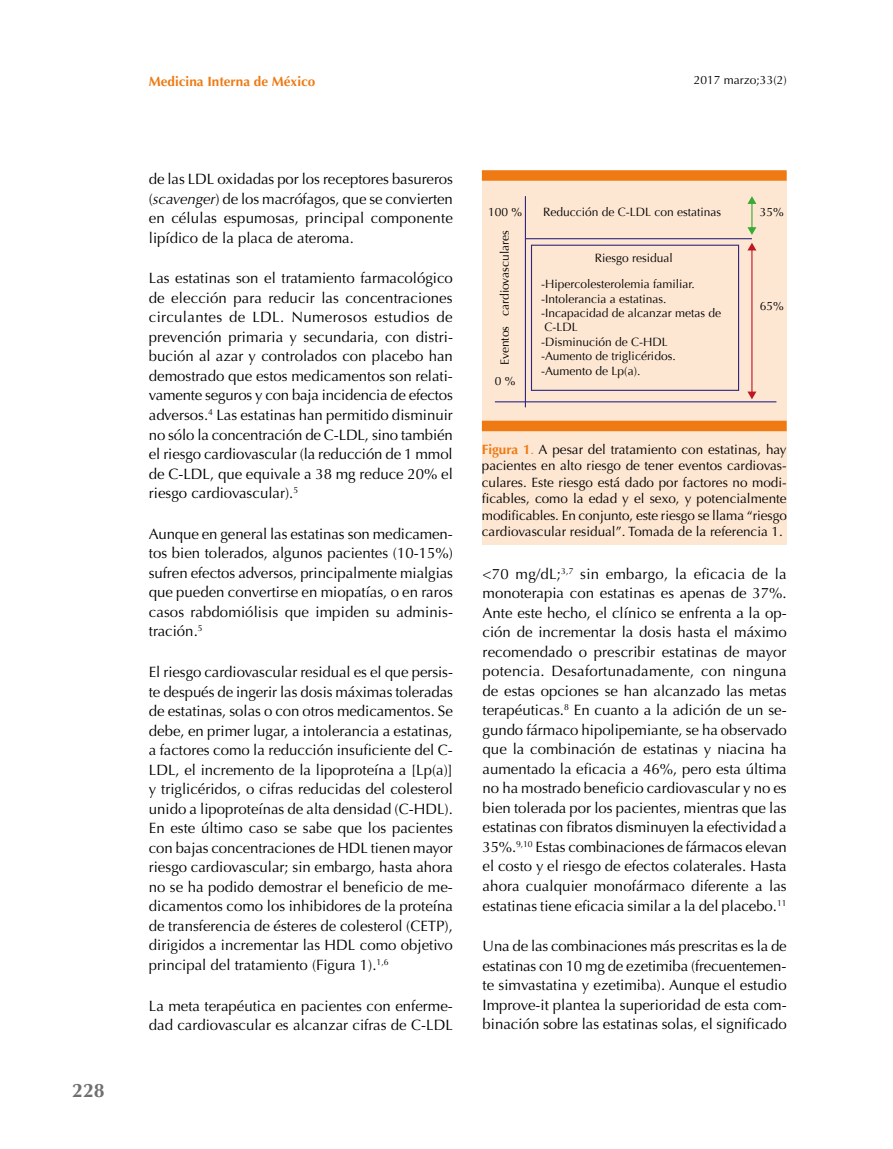
<style>
.page{position:relative;width:893px;height:1149px;background:#fff}
.page>*{position:absolute;margin:0;border:0;box-sizing:border-box;transform-origin:0 0}
.t1{font:700 19.5px "Optima";color:#706f6f}
.t2{font:15px/19.5px "Optima";color:#000;text-align:justify}
.t3{font:13.5px/16.5px "Optima";color:#000;text-align:justify}
.t4{font:700 13.5px "Optima";color:#ef7a13}
.t5{font:12px/14.4px "Optima";color:#000}
.s1{font-style:italic}
.s2{font-weight:700;color:#ef7a13}
.s3{color:#ef7a13}
</style>
<div class="page">
<div style="left:482px;top:173px;width:305px;height:372px;background:#fde7d3"></div>
<div style="left:482px;top:420px;width:305px;height:11px;background:#ef7a13"></div>
<div style="left:482px;top:170px;width:305px;height:11px;background:#ef7a13"></div>
<hr style="left:525px;top:196px;width:1px;height:211px;background:#312783">
<hr style="left:525px;top:238px;width:227px;height:1px;background:#312783">
<hr style="left:751px;top:249px;width:1px;height:144px;background:#be1622">
<svg style="left:747px;top:243px;width:9px;height:7px"></svg>
<svg style="left:747px;top:391px;width:9px;height:8px"></svg>
<svg style="left:747px;top:196px;width:9px;height:39px"></svg>
<div style="left:531px;top:244px;width:208px;height:147px;border:1px solid #312783"></div>
<hr style="left:495px;top:401px;width:281px;height:1px;background:#312783">
<h1 class="t1" style="left:72px;top:1079px;width:34px">228</h1>
<p class="t4" style="left:149px;top:73px;width:168px">Medicina Interna de México</p>
<p class="t5" style="left:694px;top:73px;width:94px">2017 marzo;33(2)</p>
<p class="t2" style="left:149px;top:169px;width:306px">de las LDL oxidadas por los receptores basureros (<span class="s1">scavenger</span>) de los macrófagos, que se convierten en células espumosas, principal componente lipídico de la placa de ateroma.</p>
<p class="t2" style="left:149px;top:269px;width:306px">Las estatinas son el tratamiento farmacológico de elección para reducir las concentraciones circulantes de LDL. Numerosos estudios de prevención primaria y secundaria, con distri&shy;bución al azar y controlados con placebo han demostrado que estos medicamentos son relati&shy;vamente seguros y con baja incidencia de efectos adversos.<sup>4</sup> Las estatinas han permitido disminuir no sólo la concentración de C-LDL, sino también el riesgo cardiovascular (la reducción de 1 mmol de C-LDL, que equivale a 38 mg reduce 20% el riesgo cardiovascular).<sup>5</sup></p>
<p class="t2" style="left:149px;top:524px;width:306px">Aunque en general las estatinas son medicamen&shy;tos bien tolerados, algunos pacientes (10-15%) sufren efectos adversos, principalmente mialgias que pueden convertirse en miopatías, o en raros casos rabdomiólisis que impiden su adminis&shy;tración.<sup>5</sup></p>
<p class="t2" style="left:149px;top:662px;width:306px">El riesgo cardiovascular residual es el que persis&shy;te después de ingerir las dosis máximas toleradas de estatinas, solas o con otros medicamentos. Se debe, en primer lugar, a intolerancia a estatinas, a factores como la reducción insuficiente del C-LDL, el incremento de la lipoproteína a [Lp(a)] y triglicéridos, o cifras reducidas del colesterol unido a lipoproteínas de alta densidad (C-HDL).<br>En este último caso se sabe que los pacientes con bajas concentraciones de HDL tienen mayor riesgo cardiovascular; sin embargo, hasta ahora no se ha podido demostrar el beneficio de me&shy;dicamentos como los inhibidores de la proteína de transferencia de ésteres de colesterol (CETP), dirigidos a incrementar las HDL como objetivo principal del tratamiento (Figura 1).<sup>1,6</sup></p>
<p class="t2" style="left:149px;top:995px;width:306px">La meta terapéutica en pacientes con enferme&shy;dad cardiovascular es alcanzar cifras de C-LDL</p>
<p class="t5" style="left:488px;top:205px;width:36px">100 %</p>
<p class="t5" style="left:498px;top:365px;width:136px;rotate:-90deg">Eventos cardiovasculares</p>
<p class="t5" style="left:495px;top:374px;width:22px">0 %</p>
<p class="t5" style="left:543px;top:205px;width:180px">Reducción de C-LDL con estatinas</p>
<p class="t5" style="left:595px;top:251px;width:80px">Riesgo residual</p>
<p class="t5" style="left:541px;top:277px;width:182px">-Hipercolesterolemia familiar. -Intolerancia a estatinas. -Incapacidad de alcanzar metas de<br>C-LDL<br>-Disminución de C-HDL -Aumento de triglicéridos. -Aumento de Lp(a).</p>
<p class="t5" style="left:760px;top:205px;width:26px">35%</p>
<p class="t5" style="left:760px;top:298px;width:26px">65%</p>
<p class="t3" style="left:482px;top:441px;width:306px"><span class="s2">Figura 1</span><span class="s3">.</span> A pesar del tratamiento con estatinas, hay pacientes en alto riesgo de tener eventos cardiovas&shy;culares. Este riesgo está dado por factores no modi&shy;ficables, como la edad y el sexo, y potencialmente modificables. En conjunto, este riesgo se llama “riesgo cardiovascular residual”. Tomada de la referencia 1.</p>
<p class="t2" style="left:483px;top:564px;width:306px">&lt;70 mg/dL;<sup>3,7</sup> sin embargo, la eficacia de la monoterapia con estatinas es apenas de 37%.<br>Ante este hecho, el clínico se enfrenta a la op&shy;ción de incrementar la dosis hasta el máximo recomendado o prescribir estatinas de mayor potencia. Desafortunadamente, con ninguna de estas opciones se han alcanzado las metas terapéuticas.<sup>8</sup> En cuanto a la adición de un se&shy;gundo fármaco hipolipemiante, se ha observado que la combinación de estatinas y niacina ha aumentado la eficacia a 46%, pero esta última no ha mostrado beneficio cardiovascular y no es bien tolerada por los pacientes, mientras que las estatinas con fibratos disminuyen la efectividad a 35%.<sup>9,10</sup> Estas combinaciones de fármacos elevan el costo y el riesgo de efectos colaterales. Hasta ahora cualquier monofármaco diferente a las estatinas tiene eficacia similar a la del placebo.<sup>11</sup></p>
<p class="t2" style="left:483px;top:936px;width:306px">Una de las combinaciones más prescritas es la de estatinas con 10 mg de ezetimiba (frecuentemen&shy;te simvastatina y ezetimiba). Aunque el estudio Improve-it plantea la superioridad de esta com&shy;binación sobre las estatinas solas, el significado</p>
</div>
